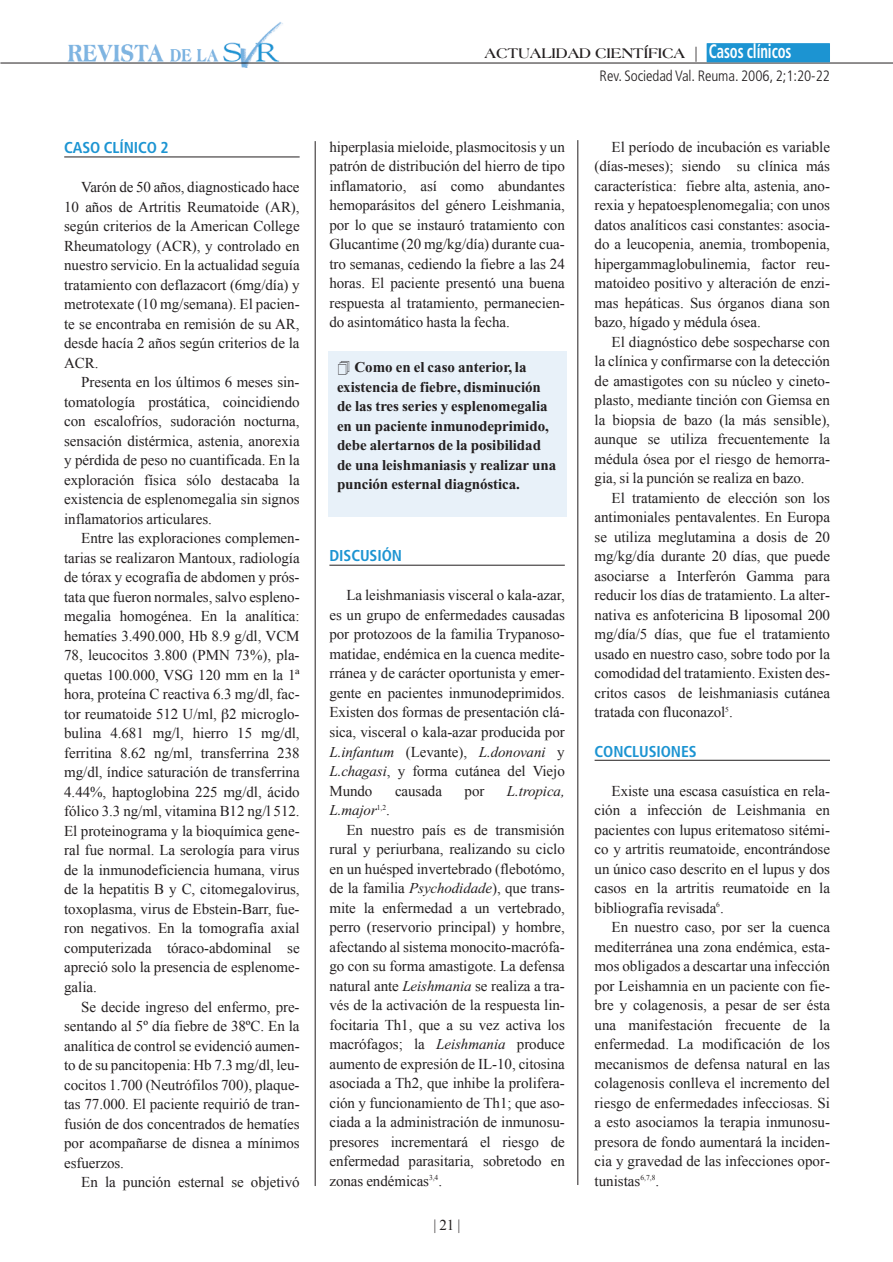
<style>
.page{position:relative;width:893px;height:1262px;background:#fff}
.page>*{position:absolute;margin:0;border:0;box-sizing:border-box;transform-origin:0 0}
.t1{font:700 condensed 19.5px "Frutiger";letter-spacing:-.005em;color:#fff;scale:.75 1}
.t2{font:700 condensed 15.75px "Frutiger";letter-spacing:-.005em;color:#1c94d2}
.t3{font:15px/19.5px "Times New Roman";letter-spacing:-.005em;color:#231f20;text-align:justify}
.t4{font:700 15px/19.5px "Times New Roman";letter-spacing:-.005em;color:#231f20}
.t5{font:300 condensed 15px "Frutiger";letter-spacing:-.005em;color:#231f20}
.t6{font:italic 15px "Times New Roman";letter-spacing:-.005em;color:#231f20}
.t7{font:700 15px "Americana";letter-spacing:-.005em;color:#231f20}
.s1{font-family:"Frutiger";font-weight:300;font-stretch:condensed}
.s2{font-style:italic}
.s3{font-style:normal}
</style>
<div class="page">
<hr style="left:64px;top:157px;width:235px;height:1px;background:#231f20">
<hr style="left:329px;top:565px;width:236px;height:1px;background:#231f20">
<hr style="left:594px;top:760px;width:236px;height:1px;background:#231f20">
<hr style="left:315px;top:141px;width:1px;height:1045px;background:#231f20">
<hr style="left:577px;top:140px;width:1px;height:1045px;background:#231f20">
<div style="left:328px;top:351px;width:238px;height:166px;background:#e8f1f9"></div>
<img style="left:67px;top:22px;width:216px;height:45px">
<hr style="left:0;top:63px;width:892px;height:1px;background:#231f20">
<div style="left:706px;top:43px;width:124px;height:19px;background:#1c94d2"></div>
<p class="t2" style="left:64px;top:141px;width:106px">CASO CLÍNICO 2</p>
<p class="t3" style="left:64px;top:177px;width:237px;text-indent:17px">Varón de 50 años, diagnosticado hace 10 años de Artritis Reumatoide (AR), según criterios de la American College Rheumatology (ACR), y controlado en nuestro servicio. En la actualidad seguía tratamiento con deflazacort (6mg/día) y metrotexate (10 mg/semana). El pacien&shy;te se encontraba en remisión de su AR, desde hacía 2 años según criterios de la ACR.</p>
<p class="t3" style="left:64px;top:372px;width:237px;text-indent:17px">Presenta en los últimos 6 meses sin&shy;tomatología prostática, coincidiendo con escalofríos, sudoración nocturna, sensación distérmica, astenia, anorexia y pérdida de peso no cuantificada. En la exploración física sólo destacaba la existencia de esplenomegalia sin signos inflamatorios articulares.</p>
<p class="t3" style="left:64px;top:528px;width:237px;text-indent:17px">Entre las exploraciones complemen&shy;tarias se realizaron Mantoux, radiología de tórax y ecografía de abdomen y prós&shy;tata que fueron normales, salvo espleno&shy;megalia homogénea. En la analítica: hematíes 3.490.000, Hb 8.9 g/dl, VCM 78, leucocitos 3.800 (PMN 73%), pla&shy;quetas 100.000, VSG 120 mm en la 1ª hora, proteína C reactiva 6.3 mg/dl, fac&shy;tor reumatoide 512 U/ml, 2 microglo&shy;bulina 4.681 mg/l, hierro 15 mg/dl, ferritina 8.62 ng/ml, transferrina 238 mg/dl, índice saturación de transferrina 4.44%, haptoglobina 225 mg/dl, ácido fólico 3.3 ng/ml, vitamina B12 ng/l 512.<br>El proteinograma y la bioquímica gene&shy;ral fue normal. La serología para virus de la inmunodeficiencia humana, virus de la hepatitis B y C, citomegalovirus, toxoplasma, virus de Ebstein-Barr, fue&shy;ron negativos. En la tomografía axial computerizada tóraco-abdominal se apreció solo la presencia de esplenome&shy;galia.</p>
<p class="t3" style="left:64px;top:996px;width:237px;text-indent:17px">Se decide ingreso del enfermo, pre&shy;sentando al 5º día fiebre de 38ºC. En la analítica de control se evidenció aumen&shy;to de su pancitopenia: Hb 7.3 mg/dl, leu&shy;cocitos 1.700 (Neutrófilos 700), plaque&shy;tas 77.000. El paciente requirió de tran&shy;fusión de dos concentrados de hematíes por acompañarse de disnea a mínimos esfuerzos.</p>
<p class="t3" style="left:81px;top:1172px;width:220px">En la punción esternal se objetivó</p>
<h1 class="t1" style="left:708px;top:43px;width:112px">Casos clínicos</h1>
<p class="t7" style="left:484px;top:47px;width:214px">ACTUALIDAD CIENTÍFICA <span class="s1">|</span></p>
<p class="t5" style="left:599px;top:70px;width:232px">Rev. Sociedad Val. Reuma. 2006, 2;1:20-22</p>
<p class="t3" style="left:329px;top:137px;width:237px">hiperplasia mieloide, plasmocitosis y un patrón de distribución del hierro de tipo inflamatorio, así como abundantes hemoparásitos del género Leishmania, por lo que se instauró tratamiento con Glucantime (20 mg/kg/día) durante cua&shy;tro semanas, cediendo la fiebre a las 24 horas. El paciente presentó una buena respuesta al tratamiento, permanecien&shy;do asintomático hasta la fecha.</p>
<p class="t4" style="left:337px;top:359px;width:221px;text-indent:18px">Como en el caso anterior, la existencia de fiebre, disminución de las tres series y esplenomegalia en un paciente inmunodeprimido, debe alertarnos de la posibilidad de una leishmaniasis y realizar una punción esternal diagnóstica.</p>
<p class="t2" style="left:329px;top:549px;width:74px">DISCUSIÓN</p>
<p class="t3" style="left:329px;top:585px;width:237px;text-indent:17px">La leishmaniasis visceral o kala-azar, es un grupo de enfermedades causadas por protozoos de la familia Trypanoso&shy;matidae, endémica en la cuenca medite&shy;rránea y de carácter oportunista y emer&shy;gente en pacientes inmunodeprimidos.<br>Existen dos formas de presentación clá&shy;sica, visceral o kala-azar producida por <span class="s2">L.infantum</span> (Levante), <span class="s2">L.donovani</span> y <span class="s2">L.chagasi</span>, y forma cutánea del Viejo Mundo</p>
<p class="t3" style="left:395px;top:780px;width:49px">causada</p>
<p class="t3" style="left:464px;top:780px;width:21px">por</p>
<p class="t6" style="left:507px;top:785px;width:59px">L.tropica,</p>
<p class="t6" style="left:329px;top:804px;width:62px">L.major<sup>1,2</sup><span class="s3">.</span></p>
<p class="t3" style="left:346px;top:819px;width:220px">En nuestro país es de transmisión</p>
<p class="t3" style="left:329px;top:839px;width:237px">rural y periurbana, realizando su ciclo</p>
<p class="t3" style="left:329px;top:858px;width:237px">en un huésped invertebrado (flebotómo,</p>
<p class="t3" style="left:329px;top:878px;width:237px">de la familia <span class="s2">Psychodidade</span>), que trans-</p>
<p class="t3" style="left:329px;top:897px;width:237px">mite la enfermedad a un vertebrado,</p>
<p class="t3" style="left:329px;top:917px;width:237px">perro (reservorio principal) y hombre,</p>
<p class="t3" style="left:329px;top:936px;width:237px">afectando al sistema monocito-macrófa-</p>
<p class="t3" style="left:329px;top:956px;width:237px">go con su forma amastigote. La defensa</p>
<p class="t3" style="left:329px;top:975px;width:237px">natural ante <span class="s2">Leishmania</span> se realiza a tra-</p>
<p class="t3" style="left:329px;top:995px;width:237px">vés de la activación de la respuesta lin-</p>
<p class="t3" style="left:329px;top:1014px;width:237px">focitaria Th1, que a su vez activa los</p>
<p class="t3" style="left:329px;top:1034px;width:237px">macrófagos; la <span class="s2">Leishmania</span> produce</p>
<p class="t3" style="left:329px;top:1053px;width:237px">aumento de expresión de IL-10, citosina</p>
<p class="t3" style="left:329px;top:1073px;width:237px">asociada a Th2, que inhibe la prolifera-</p>
<p class="t3" style="left:329px;top:1092px;width:237px">ción y funcionamiento de Th1; que aso-</p>
<p class="t3" style="left:329px;top:1112px;width:237px">ciada a la administración de inmunosu-</p>
<p class="t3" style="left:329px;top:1131px;width:237px">presores incrementará el riesgo de</p>
<p class="t3" style="left:329px;top:1151px;width:237px">enfermedad parasitaria, sobretodo en</p>
<p class="t3" style="left:329px;top:1170px;width:114px">zonas endémicas<sup>3,4</sup>.</p>
<p class="t3" style="left:433px;top:1215px;width:29px">| 21|</p>
<p class="t3" style="left:594px;top:137px;width:237px;text-indent:17px">El período de incubación es variable (días-meses); siendo su clínica más característica: fiebre alta, astenia, ano&shy;rexia y hepatoesplenomegalia; con unos datos analíticos casi constantes: asocia&shy;do a leucopenia, anemia, trombopenia, hipergammaglobulinemia, factor reu&shy;matoideo positivo y alteración de enzi&shy;mas hepáticas. Sus órganos diana son bazo, hígado y médula ósea.</p>
<p class="t3" style="left:594px;top:332px;width:237px;text-indent:17px">El diagnóstico debe sospecharse con la clínica y confirmarse con la detección de amastigotes con su núcleo y cineto&shy;plasto, mediante tinción con Giemsa en la biopsia de bazo (la más sensible), aunque se utiliza frecuentemente la médula ósea por el riesgo de hemorra&shy;gia, si la punción se realiza en bazo.</p>
<p class="t3" style="left:594px;top:488px;width:237px;text-indent:17px">El tratamiento de elección son los antimoniales pentavalentes. En Europa se utiliza meglutamina a dosis de 20 mg/kg/día durante 20 días, que puede asociarse a Interferón Gamma para reducir los días de tratamiento. La alter&shy;nativa es anfotericina B liposomal 200 mg/día/5 días, que fue el tratamiento usado en nuestro caso, sobre todo por la comodidad del tratamiento. Existen des&shy;critos casos de leishmaniasis cutánea tratada con fluconazol<sup>5</sup>.</p>
<p class="t2" style="left:594px;top:744px;width:104px">CONCLUSIONES</p>
<p class="t3" style="left:594px;top:780px;width:237px;text-indent:17px">Existe una escasa casuística en rela&shy;ción a infección de Leishmania en pacientes con lupus eritematoso sitémi&shy;co y artritis reumatoide, encontrándose un único caso descrito en el lupus y dos casos en la artritis reumatoide en la bibliografía revisada<sup>6</sup>.</p>
<p class="t3" style="left:594px;top:917px;width:237px;text-indent:17px">En nuestro caso, por ser la cuenca mediterránea una zona endémica, esta&shy;mos obligados a descartar una infección por Leishamnia en un paciente con fie&shy;bre y colagenosis, a pesar de ser ésta una manifestación frecuente de la enfermedad. La modificación de los mecanismos de defensa natural en las colagenosis conlleva el incremento del riesgo de enfermedades infecciosas. Si a esto asociamos la terapia inmunosu&shy;presora de fondo aumentará la inciden&shy;cia y gravedad de las infecciones opor&shy;tunistas<sup>6,7,8</sup>.</p>
</div>
